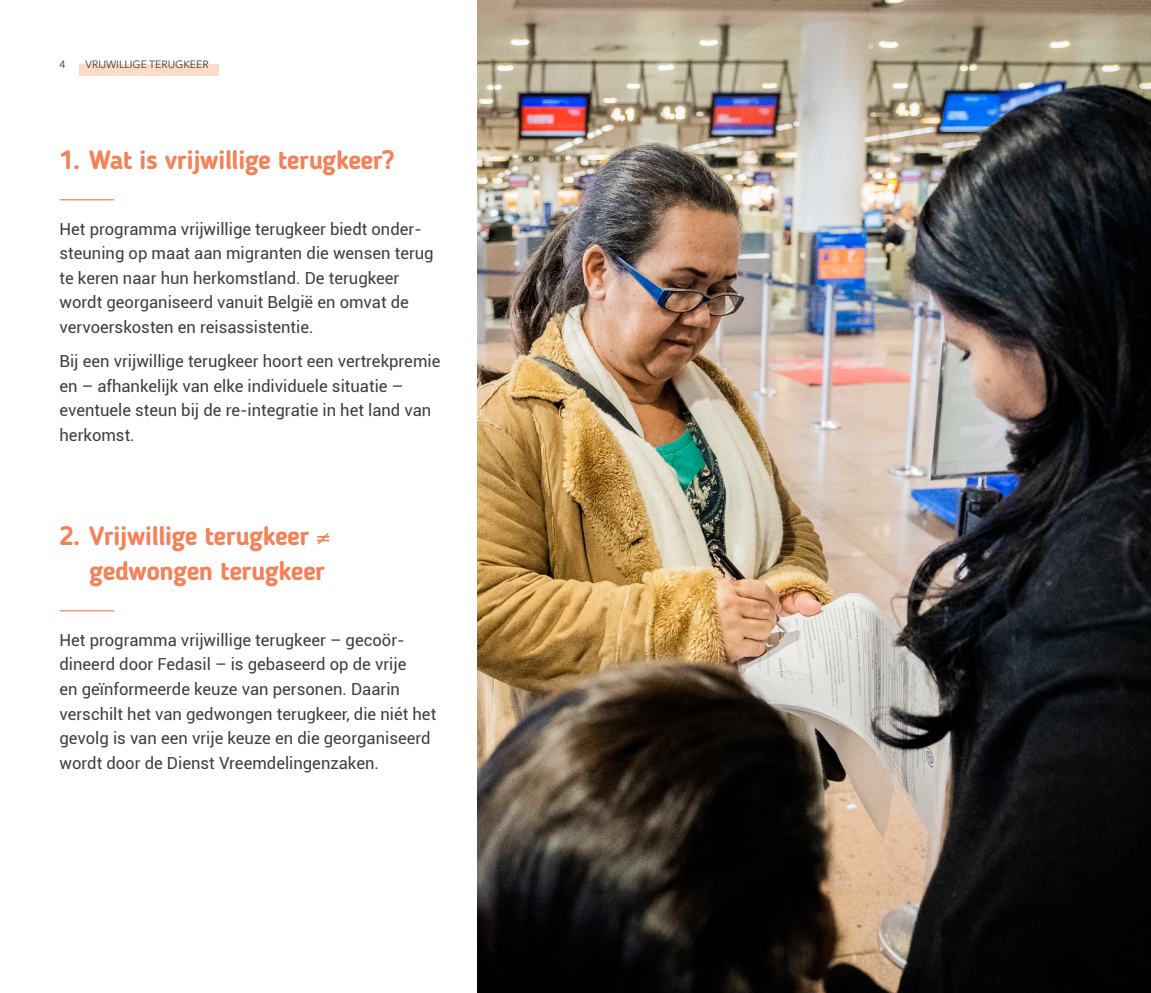
<style>
.page{position:relative;width:1151px;height:993px;background:#fff}
.page>*{position:absolute;margin:0;border:0;box-sizing:border-box;transform-origin:0 0}
.t1{font:700 26.25px/35px "Blogger Sans";letter-spacing:-.02em;color:#f48157;text-align:right}
.t2{font:16.62px/24.5px "Roboto";color:#3e3e3f}
.t3{font:10.5px "Avenir Next LT Pro";color:#383839}
</style>
<div class="page">
<div style="left:79px;top:63px;width:139px;height:12px;background:#fddbc9"></div>
<hr style="left:60px;top:199px;width:54px;height:1px;background:#f68d65">
<hr style="left:60px;top:610px;width:54px;height:1px;background:#f68d65">
<img style="left:478px;top:0;width:673px;height:992px">
<p class="t3" style="left:60px;top:58px;width:8px">4</p>
<p class="t3" style="left:86px;top:58px;width:125px">VRIJWILLIGE TERUGKEER</p>
<p class="t1" style="left:60px;top:142px;width:337px">1. Wat is vrijwillige terugkeer?</p>
<p class="t2" style="left:60px;top:216px;width:376px">Het programma vrijwillige terugkeer biedt onder&shy;steuning op maat aan migranten die wensen terug te keren naar hun herkomstland. De terugkeer wordt georganiseerd vanuit België en omvat de vervoerskosten en reisassistentie.</p>
<p class="t2" style="left:60px;top:348px;width:382px">Bij een vrijwillige terugkeer hoort een vertrekpremie en – afhankelijk van elke individuele situatie – eventuele steun bij de re-integratie in het land van herkomst.</p>
<p class="t1" style="left:60px;top:518px;width:273px">2. Vrijwillige terugkeer ≠ gedwongen terugkeer</p>
<p class="t2" style="left:60px;top:627px;width:378px">Het programma vrijwillige terugkeer – gecoör&shy;dineerd door Fedasil – is gebaseerd op de vrije<br>en geïnformeerde keuze van personen. Daarin verschilt het van gedwongen terugkeer, die niét het gevolg is van een vrije keuze en die georganiseerd wordt door de Dienst Vreemdelingenzaken.</p>
</div>
